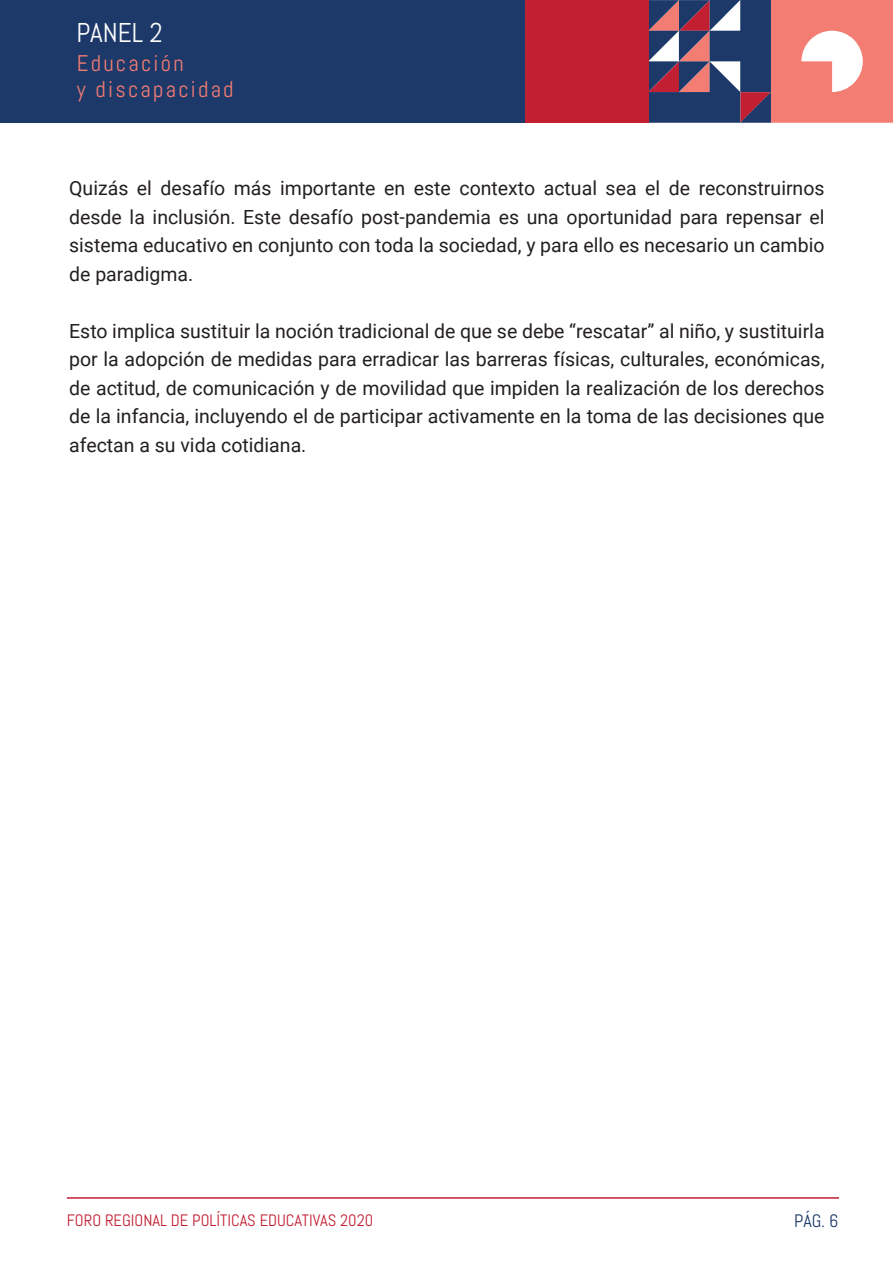
<style>
.page{position:relative;width:893px;height:1263px;background:#fff}
.page>*{position:absolute;margin:0;border:0;box-sizing:border-box;transform-origin:0 0}
.t1{font:27.15px "Abel";color:#fff}
.t2{font:22.65px/25.5px "Abel";letter-spacing:.1em;color:#f37c73}
.t3{font:19.5px/28.5px "Roboto";color:#231f20;text-align:justify}
.t4{font:18px "Abel";color:#1d3969}
.t5{font:16.5px "Abel";color:#c21f33}
</style>
<div class="page">
<hr style="left:67px;top:1197px;width:772px;height:2px;background:#c21f33">
<div style="left:0;top:0;width:630px;height:123px;background:#1d3969"></div>
<svg style="left:648px;top:0;width:245px;height:123px;background:#a76f7d"></svg>
<div style="left:525px;top:0;width:123px;height:123px;background:#c21f33"></div>
<h1 class="t1" style="left:76px;top:15px;width:88px">PANEL 2</h1>
<p class="t2" style="left:77px;top:51px;width:158px">Educación<br>y discapacidad</p>
<p class="t3" style="left:69px;top:173px;width:757px">Quizás el desafío más importante en este contexto actual sea el de reconstruirnos desde la inclusión. Este desafío post-pandemia es una oportunidad para repensar el sistema educativo en conjunto con toda la sociedad, y para ello es necesario un cambio de paradigma.</p>
<p class="t3" style="left:69px;top:316px;width:757px">Esto implica sustituir la noción tradicional de que se debe “rescatar” al niño, y sustituirla por la adopción de medidas para erradicar las barreras físicas, culturales, económicas, de actitud, de comunicación y de movilidad que impiden la realización de los derechos de la infancia, incluyendo el de participar activamente en la toma de las decisiones que afectan a su vida cotidiana.</p>
<p class="t5" style="left:67px;top:1209px;width:308px">FORO REGIONAL DE POLÍTICAS EDUCATIVAS 2020</p>
<p class="t4" style="left:794px;top:1209px;width:46px">PÁG. 6</p>
</div>
